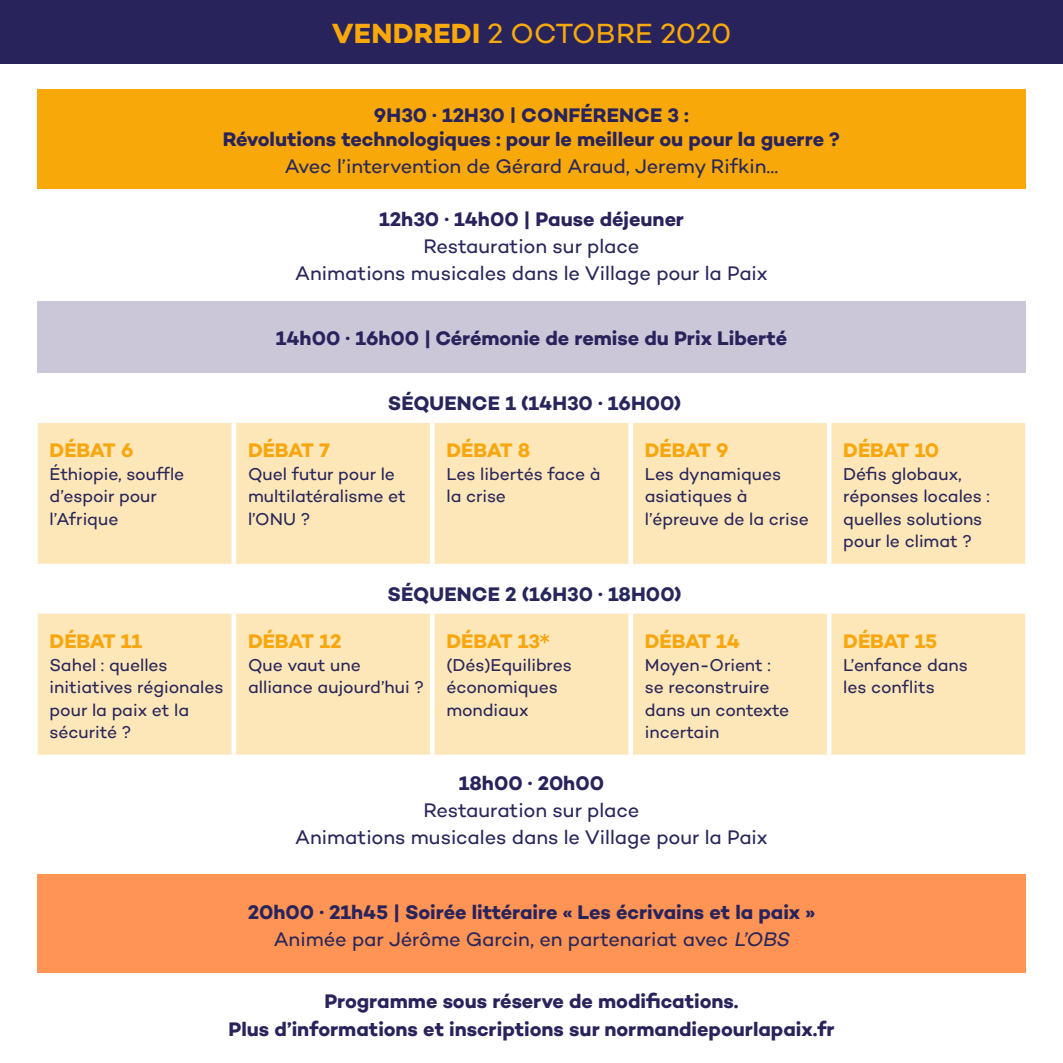
<style>
.page{position:relative;width:1063px;height:1063px;background:#fff}
.page>*{position:absolute;margin:0;border:0;box-sizing:border-box;transform-origin:0 0}
.t1{font:28.25px "Campton";letter-spacing:-.015em;color:#f8a909}
.t2{font:700 20px/27px "Campton";color:#29235c;text-align:center}
.t3{font:20px/27px "Campton";letter-spacing:-.005em;color:#28265b;text-align:center}
.t4{font:700 20px "Campton";color:#f7a70d}
.t5{font:700 20px "Campton";letter-spacing:.005em;color:#28265b}
.t6{font:17.5px/22.5px "Campton";letter-spacing:-.005em;color:#28265b}
.s1{font-weight:700}
.s2{color:#29235c}
.s3{font-weight:400;color:#28265b}
.s4{font-weight:400;font-style:italic;color:#28265b}
</style>
<div class="page">
<div style="left:38px;top:423px;width:987px;height:141px;background:#fde6b8"></div>
<hr style="left:232px;top:423px;width:4px;height:141px;background:#fff">
<div style="left:430px;top:423px;width:5px;height:141px;background:#fff"></div>
<div style="left:628px;top:423px;width:5px;height:141px;background:#fff"></div>
<hr style="left:827px;top:423px;width:4px;height:141px;background:#fff">
<div style="left:38px;top:614px;width:987px;height:141px;background:#fde6b8"></div>
<hr style="left:232px;top:614px;width:4px;height:141px;background:#fff">
<div style="left:430px;top:614px;width:5px;height:141px;background:#fff"></div>
<div style="left:628px;top:614px;width:5px;height:141px;background:#fff"></div>
<hr style="left:827px;top:614px;width:4px;height:141px;background:#fff">
<svg style="left:540px;top:634px;width:9px;height:9px"></svg>
<div style="left:37px;top:89px;width:989px;height:99px;background:#f8a909"></div>
<div style="left:37px;top:874px;width:989px;height:99px;background:#ff9454"></div>
<div style="left:37px;top:301px;width:989px;height:72px;background:#cbc6d8"></div>
<div style="left:0;top:0;width:1063px;height:64px;background:#29235c"></div>
<h1 class="t1" style="left:332px;top:16px;width:401px"><span class="s1">VENDREDI</span> 2 OCTOBRE 2020</h1>
<p class="t2" style="left:223px;top:102px;width:619px;line-height:24px">9H30 · 12H30 | CONFÉRENCE 3 :<br>Révolutions technologiques : pour le meilleur ou pour la guerre ?</p>
<p class="t3" style="left:285px;top:152px;width:495px">Avec l’intervention de Gérard Araud, Jeremy Rifkin...</p>
<p class="t2" style="left:379px;top:205px;width:306px">12h30 · 14h00 | Pause déjeuner</p>
<p class="t3" style="left:295px;top:232px;width:474px">Restauration sur place<br>Animations musicales dans le Village pour la Paix</p>
<p class="t2" style="left:276px;top:325px;width:513px">14h00 · 16h00 | Cérémonie de remise du Prix Liberté</p>
<p class="t4" style="left:50px;top:438px;width:85px">DÉBAT 6</p>
<p class="t6" style="left:50px;top:462px;width:136px">Éthiopie, souffle d’espoir pour l’Afrique</p>
<p class="t4" style="left:50px;top:629px;width:94px">DÉBAT 11</p>
<p class="t6" style="left:50px;top:653px;width:175px">Sahel : quelles initiatives régionales pour la paix et la sécurité ?</p>
<p class="t5" style="left:388px;top:391px;width:295px">SÉQUENCE 1 (14H30 <span class="s2">·</span> 16H00)</p>
<p class="t4" style="left:248px;top:438px;width:83px">DÉBAT 7</p>
<p class="t6" style="left:248px;top:462px;width:159px">Quel futur pour le multilatéralisme et l’ONU ?</p>
<p class="t4" style="left:446px;top:438px;width:85px">DÉBAT 8</p>
<p class="t6" style="left:446px;top:462px;width:156px">Les libertés face à la crise</p>
<p class="t4" style="left:645px;top:438px;width:85px">DÉBAT 9</p>
<p class="t6" style="left:645px;top:462px;width:165px">Les dynamiques asiatiques à l’épreuve de la crise</p>
<p class="t5" style="left:388px;top:582px;width:295px">SÉQUENCE 2 (16H30 <span class="s2">·</span> 18H00)</p>
<p class="t4" style="left:248px;top:629px;width:95px">DÉBAT 12</p>
<p class="t6" style="left:248px;top:653px;width:178px">Que vaut une alliance aujourd’hui ?</p>
<p class="t4" style="left:446px;top:629px;width:95px">DÉBAT 13</p>
<p class="t6" style="left:446px;top:653px;width:127px">(Dés)Equilibres économiques mondiaux</p>
<p class="t4" style="left:645px;top:629px;width:97px">DÉBAT 14</p>
<p class="t6" style="left:645px;top:653px;width:146px">Moyen-Orient : se reconstruire dans un contexte incertain</p>
<p class="t2" style="left:459px;top:770px;width:147px">18h00 · 20h00</p>
<p class="t3" style="left:295px;top:797px;width:474px">Restauration sur place<br>Animations musicales dans le Village pour la Paix</p>
<p class="t4" style="left:843px;top:438px;width:97px">DÉBAT 10</p>
<p class="t6" style="left:843px;top:462px;width:148px">Défis globaux, réponses locales : quelles solutions pour le climat ?</p>
<p class="t4" style="left:843px;top:629px;width:96px">DÉBAT 15</p>
<p class="t6" style="left:843px;top:653px;width:126px">L’enfance dans les conflits</p>
<p class="t2" style="left:248px;top:898px;width:569px">20h00 · 21h45 | Soirée littéraire « Les écrivains et la paix »<br><span class="s3">Animée par Jérôme Garcin, en partenariat avec</span> <span class="s4">L’OBS</span></p>
<p class="t2" style="left:229px;top:988px;width:608px">Programme sous réserve de modifications.<br>Plus d’informations et inscriptions sur normandiepourlapaix.fr</p>
</div>
